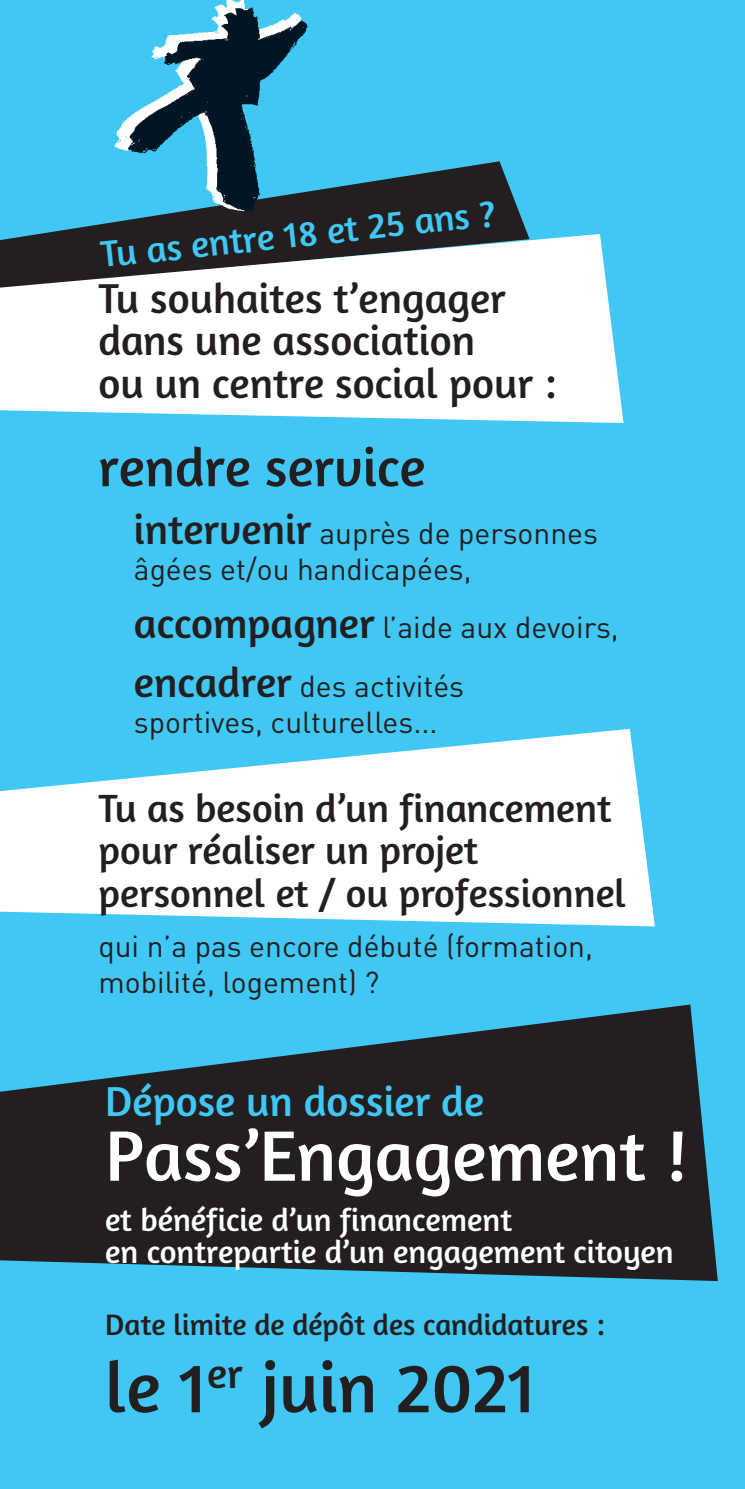
<style>
.page{position:relative;width:745px;height:1489px;background:#fff}
.page>*{position:absolute;margin:0;border:0;box-sizing:border-box;transform-origin:0 0}
.t1{font:72.5px "Amaranth";color:#fff}
.t2{font:72.5px "Amaranth";color:#231f20}
.t3{font:55px "Amaranth";color:#231f20}
.t4{font:42.5px/42.5px "Amaranth";color:#231f20}
.t5{font:42.5px "Amaranth";color:#40c7f4}
.t6{font:40px/42.5px "Amaranth";color:#231f20}
.t7{font:37.5px "Amaranth";color:#40c7f4}
.t8{font:32.5px/32.5px "Amaranth";color:#fff}
.t9{font:30px/36px "DIN";color:#231f20}
.t10{font:30px "Amaranth";color:#231f20}
.s1{font-family:"Amaranth";font-size:42.5px}
</style>
<div class="page">
<div style="left:0;top:0;width:744px;height:1488px;background:#40c7f4"></div>
<svg style="left:39px;top:161px;width:489px;height:73px;fill:#231f20"></svg>
<svg style="left:0;top:234px;width:623px;height:189px;background:#d7dee0"></svg>
<svg style="left:0;top:728px;width:654px;height:198px;fill:#fff"></svg>
<svg style="left:0;top:1004px;width:717px;height:276px;fill:#231f20"></svg>
<img style="left:105px;top:0;width:140px;height:218px">
<img style="left:119px;top:5px;width:197px;height:213px">
<p class="t7" style="left:98px;top:233px;width:400px;rotate:-6deg">Tu as entre 18 et 25 ans ?</p>
<h3 class="t4" style="left:98px;top:276px;width:459px">Tu souhaites t’engager dans une association<br>ou un centre social pour :</h3>
<h2 class="t3" style="left:98px;top:435px;width:328px">rendre service</h2>
<p class="t9" style="left:134px;top:515px;width:465px"><span class="s1">intervenir</span> auprès de personnes âgées et/ou handicapées,</p>
<p class="t9" style="left:134px;top:598px;width:486px;line-height:58px"><span class="s1">accompagner</span> l’aide aux devoirs, <span class="s1">encadrer</span> des activités</p>
<p class="t9" style="left:134px;top:703px;width:305px">sportives, culturelles...</p>
<h3 class="t6" style="left:98px;top:786px;width:529px">Tu as besoin d’un financement pour réaliser un projet personnel et / ou professionnel</h3>
<p class="t9" style="left:98px;top:927px;width:496px">qui n’a pas encore débuté (formation, mobilité, logement) ?</p>
<h3 class="t5" style="left:105px;top:1076px;width:380px">Dépose un dossier de</h3>
<h1 class="t1" style="left:105px;top:1113px;width:583px">Pass’Engagement !</h1>
<p class="t8" style="left:105px;top:1202px;width:569px">et bénéficie d’un financement<br>en contrepartie d’un engagement citoyen</p>
<p class="t10" style="left:105px;top:1306px;width:501px">Date limite de dépôt des candidatures :</p>
<h1 class="t2" style="left:105px;top:1344px;width:432px">le 1<sup>er</sup> juin 2021</h1>
</div>
